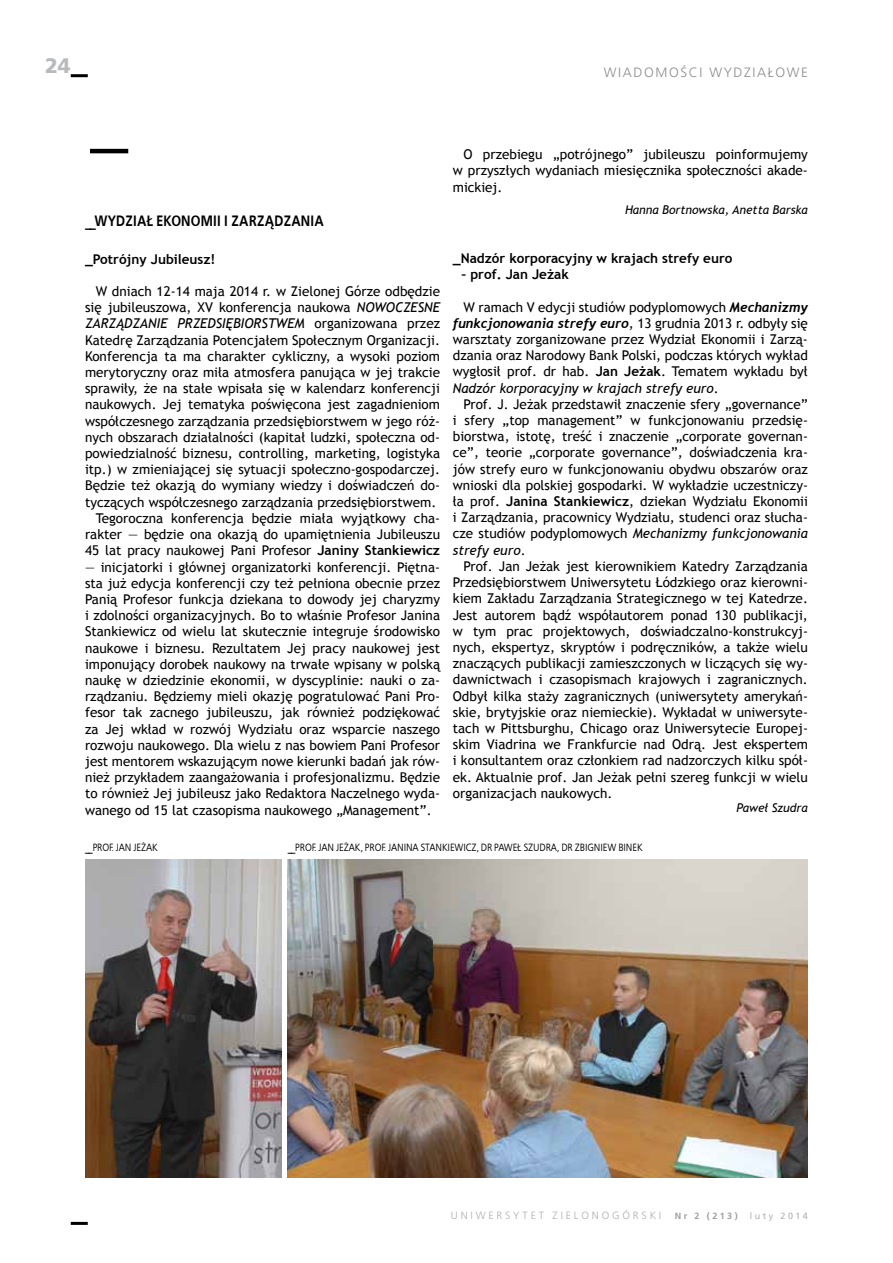
<style>
.page{position:relative;width:893px;height:1263px;background:#fff}
.page>*{position:absolute;margin:0;border:0;box-sizing:border-box;transform-origin:0 0}
.t1{font:900 21px "Frutiger LT Pro";color:#b8babc}
.t2{font:700 15px "EFN Bureau OT";letter-spacing:.01em;color:#000}
.t3{font:13.5px/16.2px "Trebuchet MS";color:#000;text-align:justify}
.t4{font:700 13.5px "Trebuchet MS";color:#000}
.t5{font:300 13.5px "Frutiger LT Pro";letter-spacing:.12em;color:#8a8c8e}
.t6{font:italic 12px "Trebuchet MS";color:#000}
.t7{font:10.5px "EFN Bureau OT";color:#000}
.t8{font:300 10.5px "Frutiger LT Pro";letter-spacing:.27em;color:#acaeb1}
.t9{font:700 9px "Frutiger LT Pro";color:#9d9fa2}
.t10{font:9px "Frutiger LT Pro";letter-spacing:.27em;color:#aeb0b2}
.s1{font-style:italic}
.s2{font-weight:700}
.s3{font-family:"Trebuchet";font-weight:700;font-style:italic}
</style>
<div class="page">
<hr style="left:71px;top:74px;width:17px;height:3px;background:#000">
<hr style="left:71px;top:1222px;width:17px;height:3px;background:#000">
<img style="left:288px;top:859px;width:520px;height:318px">
<img style="left:85px;top:859px;width:196px;height:319px">
<hr style="left:90px;top:149px;width:38px;height:4px;background:#000">
<h1 class="t1" style="left:45px;top:53px;width:27px">24</h1>
<p class="t5" style="left:604px;top:65px;width:105px">WIADOMOŚCIWY</p>
<p class="t5" style="left:734px;top:65px;width:54px">DZIAŁOWE</p>
<p class="t2" style="left:85px;top:212px;width:240px">__WYDZIAŁ EKONOMII I ZARZĄDZANIA</p>
<p class="t4" style="left:85px;top:250px;width:132px">_Potrójny Jubileusz!</p>
<p class="t3" style="left:85px;top:283px;width:357px;text-align:right">W dniach 12-14 maja 2014 r. w Zielonej Górze odbędzie się jubileuszowa, XV konferencja naukowa <span class="s1">NOWOCZESNE ZARZĄDZANIE PRZEDSIĘBIORSTWEM</span> organizowana przez Katedrę Zarządzania Potencjałem Społecznym Organizacji.<br>Konferencja ta ma charakter cykliczny, a wysoki poziom merytoryczny oraz miła atmosfera panująca w jej trakcie sprawiły, że na stałe wpisała się w kalendarz konferencji naukowych. Jej tematyka poświęcona jest zagadnieniom współczesnego zarządzania przedsiębiorstwem w jego róż&shy;nych obszarach działalności (kapitał ludzki, społeczna od&shy;powiedzialność biznesu, controlling, marketing, logistyka itp.) w zmieniającej się sytuacji społeczno-gospodarczej.<br>Będzie też okazją do wymiany wiedzy i doświadczeń do&shy;tyczących współczesnego zarządzania przedsiębiorstwem.<br>Tegoroczna konferencja będzie miała wyjątkowy cha&shy;rakter — będzie ona okazją do upamiętnienia Jubileuszu 45 lat pracy naukowej Pani Profesor <span class="s2">Janiny Stankiewicz</span></p>
<p class="t3" style="left:85px;top:559px;width:357px">— inicjatorki i głównej organizatorki konferencji. Piętna&shy;sta już edycja konferencji czy też pełniona obecnie przez Panią Profesor funkcja dziekana to dowody jej charyzmy i zdolności organizacyjnych. Bo to właśnie Profesor Janina Stankiewicz od wielu lat skutecznie integruje środowisko naukowe i biznesu. Rezultatem Jej pracy naukowej jest imponujący dorobek naukowy na trwałe wpisany w polską naukę w dziedzinie ekonomii, w dyscyplinie: nauki o za&shy;rządzaniu. Będziemy mieli okazję pogratulować Pani Pro&shy;fesor tak zacnego jubileuszu, jak również podziękować za Jej wkład w rozwój Wydziału oraz wsparcie naszego rozwoju naukowego. Dla wielu z nas bowiem Pani Profesor jest mentorem wskazującym nowe kierunki badań jak rów&shy;nież przykładem zaangażowania i profesjonalizmu. Będzie to również Jej jubileusz jako Redaktora Naczelnego wyda&shy;wanego od 15 lat czasopisma naukowego „Management”.</p>
<p class="t3" style="left:453px;top:146px;width:357px;text-indent:11px">O przebiegu „potrójnego” jubileuszu poinformujemy w przyszłych wydaniach miesięcznika społeczności akade&shy;mickiej.</p>
<p class="t6" style="left:625px;top:203px;width:184px">Hanna Bortnowska, Anetta Barska</p>
<p class="t4" style="left:453px;top:250px;width:281px">_Nadzór korporacyjny w krajach strefy euro</p>
<p class="t4" style="left:461px;top:266px;width:109px">– prof. Jan Jeżak</p>
<p class="t3" style="left:453px;top:299px;width:357px;text-indent:11px">W ramach V edycji studiów podyplomowych <span class="s3">Mechanizmy funkcjonowania strefy euro</span>, 13 grudnia 2013 r. odbyły się warsztaty zorganizowane przez Wydział Ekonomii i Zarzą&shy;dzania oraz Narodowy Bank Polski, podczas których wykład wygłosił prof. dr hab. <span class="s2">Jan Jeżak</span>. Tematem wykładu był <span class="s1">Nadzór korporacyjny w krajach strefy euro</span>.</p>
<p class="t3" style="left:453px;top:396px;width:357px;text-indent:11px">Prof. J. Jeżak przedstawił znaczenie sfery „governance” i sfery „top management” w funkcjonowaniu przedsię&shy;biorstwa, istotę, treść i znaczenie „corporate governan&shy;ce”, teorie „corporate governance”, doświadczenia kra&shy;jów strefy euro w funkcjonowaniu obydwu obszarów oraz wnioski dla polskiej gospodarki. W wykładzie uczestniczy&shy;ła prof. <span class="s2">Janina Stankiewicz</span>, dziekan Wydziału Ekonomii i Zarządzania, pracownicy Wydziału, studenci oraz słucha&shy;cze studiów podyplomowych <span class="s1">Mechanizmy funkcjonowania strefy euro</span>.</p>
<p class="t3" style="left:453px;top:558px;width:357px;text-indent:11px">Prof. Jan Jeżak jest kierownikiem Katedry Zarządzania Przedsiębiorstwem Uniwersytetu Łódzkiego oraz kierowni&shy;kiem Zakładu Zarządzania Strategicznego w tej Katedrze.<br>Jest autorem bądź współautorem ponad 130 publikacji, w tym prac projektowych, doświadczalno-konstrukcyj&shy;nych, ekspertyz, skryptów i podręczników, a także wielu znaczących publikacji zamieszczonych w liczących się wy&shy;dawnictwach i czasopismach krajowych i zagranicznych.<br>Odbył kilka staży zagranicznych (uniwersytety amerykań&shy;skie, brytyjskie oraz niemieckie). Wykładał w uniwersyte&shy;tach w Pittsburghu, Chicago oraz Uniwersytecie Europej&shy;skim Viadrina we Frankfurcie nad Odrą. Jest ekspertem i konsultantem oraz członkiem rad nadzorczych kilku spół&shy;ek. Aktualnie prof. Jan Jeżak pełni szereg funkcji w wielu organizacjach naukowych.</p>
<p class="t6" style="left:736px;top:801px;width:73px">Paweł Szudra</p>
<p class="t7" style="left:85px;top:842px;width:74px"><span class="s2">__</span> PROF. JAN JEŻAK</p>
<p class="t7" style="left:288px;top:841px;width:356px"><span class="s2">__</span> PROF. JAN JEŻAK, PROF. JANINA STANKIEWICZ, DR PAWEŁ SZUDRA, DR ZBIGNIEW BINEK</p>
<p class="t8" style="left:451px;top:1209px;width:212px">UNIWERSYTET ZIELONOGÓRSKI</p>
<p class="t9" style="left:675px;top:1211px;width:64px">Nr 2 (213)</p>
<p class="t10" style="left:750px;top:1211px;width:59px">luty 2014</p>
</div>
